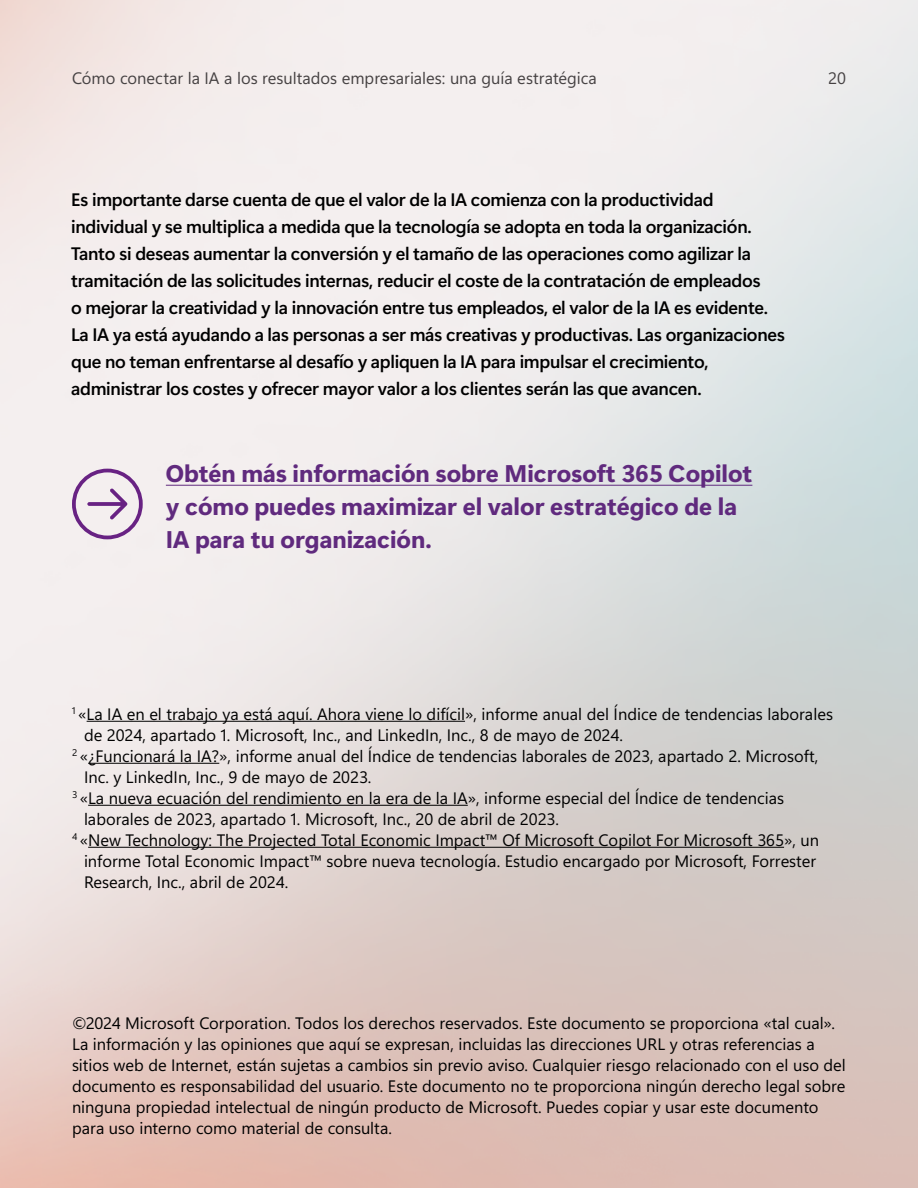
<style>
.page{position:relative;width:918px;height:1188px;background:#fff}
.page>*{position:absolute;margin:0;border:0;box-sizing:border-box;transform-origin:0 0}
.toc_titles_16_22{font:24px/33px "Segoe Sans 240000 2 bc 0000";color:#602a7e}
.Body_12_18{font:18px/27px "Segoe Sans 240000";letter-spacing:-.015em;color:#000}
.P_-_Body_-_11_14_-_Footnotes{font:16.5px/21px "Segoe Sans a 8000";color:#000}
.Copyright-_callout_11_14{font:16.5px/21px "Segoe Sans a 8000";color:#000}
.t1{font:16.5px "Segoe Sans a 8000";color:#454142}
</style>
<div class="page">
<svg style="left:72px;top:469px;width:71px;height:70px"></svg>
<hr style="left:166px;top:485px;width:586px;height:1px;background:#602a7e">
<hr style="left:87px;top:721px;width:378px;height:1px;background:#000">
<hr style="left:88px;top:763px;width:131px;height:1px;background:#000">
<hr style="left:88px;top:805px;width:380px;height:1px;background:#000">
<hr style="left:88px;top:847px;width:696px;height:1px;background:#000">
<p class="t1" style="left:72px;top:67px;width:527px">Cómo conectar la IA a los resultados empresariales: una guía estratégica</p>
<p class="t1" style="left:828px;top:67px;width:19px">20</p>
<p class="Body_12_18" style="left:71px;top:185px;width:715px">Es importante darse cuenta de que el valor de la IA comienza con la productividad individual y se multiplica a medida que la tecnología se adopta en toda la organización.<br>Tanto si deseas aumentar la conversión y el tamaño de las operaciones como agilizar la tramitación de las solicitudes internas, reducir el coste de la contratación de empleados<br>o mejorar la creatividad y la innovación entre tus empleados, el valor de la IA es evidente.<br>La IA ya está ayudando a las personas a ser más creativas y productivas. Las organizaciones que no teman enfrentarse al desafío y apliquen la IA para impulsar el crecimiento, administrar los costes y ofrecer mayor valor a los clientes serán las que avancen.</p>
<p class="toc_titles_16_22" style="left:166px;top:456px;width:588px">Obtén más información sobre Microsoft 365 Copilot y cómo puedes maximizar el valor estratégico de la<br>IA para tu organización.</p>
<p class="P_-_Body_-_11_14_-_Footnotes" style="left:84px;top:703px;width:751px;text-indent:-12px"><sup>1</sup> «La IA en el trabajo ya está aquí. Ahora viene lo difícil», informe anual del Índice de tendencias laborales de 2024, apartado 1. Microsoft, Inc., and LinkedIn, Inc., 8 de mayo de 2024.</p>
<p class="P_-_Body_-_11_14_-_Footnotes" style="left:84px;top:745px;width:736px;text-indent:-12px"><sup>2</sup> «¿Funcionará la IA?», informe anual del Índice de tendencias laborales de 2023, apartado 2. Microsoft,<br>Inc. y LinkedIn, Inc., 9 de mayo de 2023.</p>
<p class="P_-_Body_-_11_14_-_Footnotes" style="left:84px;top:787px;width:702px;text-indent:-12px"><sup>3</sup> «La nueva ecuación del rendimiento en la era de la IA», informe especial del Índice de tendencias laborales de 2023, apartado 1. Microsoft, Inc., 20 de abril de 2023.</p>
<p class="P_-_Body_-_11_14_-_Footnotes" style="left:84px;top:829px;width:737px;text-indent:-12px"><sup>4</sup> «New Technology: The Projected Total Economic Impact™ Of Microsoft Copilot For Microsoft 365», un informe Total Economic Impact™ sobre nueva tecnología. Estudio encargado por Microsoft, Forrester<br>Research, Inc., abril de 2024.</p>
<p class="Copyright-_callout_11_14" style="left:72px;top:1013px;width:775px">©2024 Microsoft Corporation. Todos los derechos reservados. Este documento se proporciona «tal cual».<br>La información y las opiniones que aquí se expresan, incluidas las direcciones URL y otras referencias a sitios web de Internet, están sujetas a cambios sin previo aviso. Cualquier riesgo relacionado con el uso del documento es responsabilidad del usuario. Este documento no te proporciona ningún derecho legal sobre ninguna propiedad intelectual de ningún producto de Microsoft. Puedes copiar y usar este documento para uso interno como material de consulta.</p>
</div>
